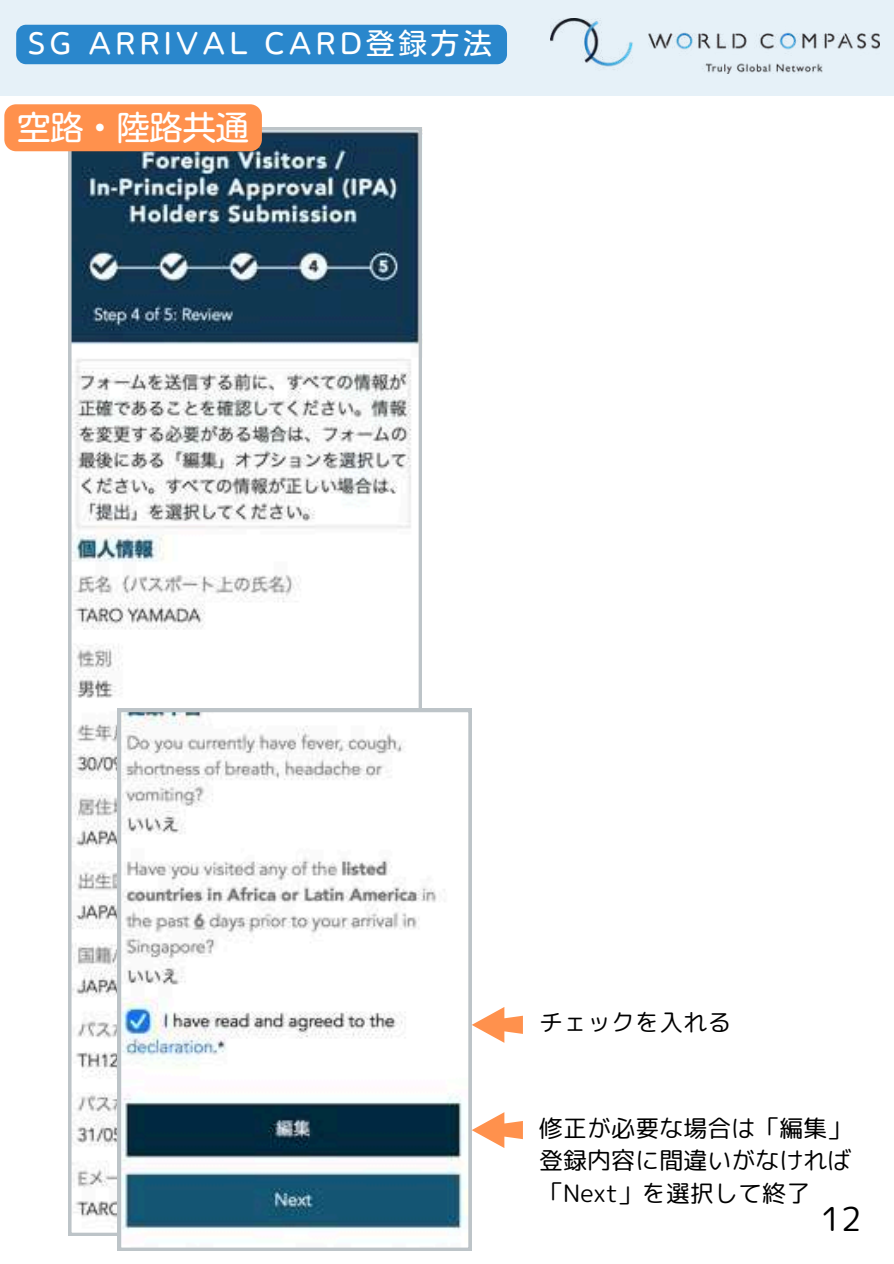
<style>
.page{position:relative;width:894px;height:1264px;background:#fff}
.page>*{position:absolute;margin:0;border:0;box-sizing:border-box;transform-origin:0 0}
.t1{font:33px "Nud Motoya Maru Std W3";color:#fff}
.t2{font:33px "rounded mplus 1 p regular";color:#000}
.t3{font:28.35px "Nud Motoya Maru Std W3";letter-spacing:.14em;color:#fff}
.t4{font:24px/32.7px "rounded mplus 1 p regular";color:#000;text-align:justify}
</style>
<div class="page">
<div style="left:0;top:0;width:893px;height:96px;background:#e6f1f8"></div>
<img style="left:550px;top:19px;width:328px;height:55px">
<div style="left:16px;top:25px;width:491px;height:39px;background:#2a87cc;border-radius:10px"></div>
<svg style="left:68px;top:127px;width:353px;height:1108px"></svg>
<svg style="left:118px;top:709px;width:353px;height:541px"></svg>
<svg style="left:471px;top:1006px;width:52px;height:36px"></svg>
<svg style="left:471px;top:1112px;width:52px;height:36px"></svg>
<div style="left:4px;top:104px;width:258px;height:47px;background:#ff914d"></div>
<p class="t3" style="left:28px;top:29px;width:465px">SG ARRIVAL CARD登録方法</p>
<h1 class="t1" style="left:18px;top:111px;width:232px">空路・陸路共通</h1>
<p class="t4" style="left:539px;top:1005px;width:193px">チェックを入れる</p>
<p class="t4" style="left:539px;top:1111px;width:313px">修正が必要な場合は「編集」登録内容に間違いがなければ「Next」を選択して終了</p>
<h1 class="t2" style="left:820px;top:1195px;width:42px">12</h1>
</div>
